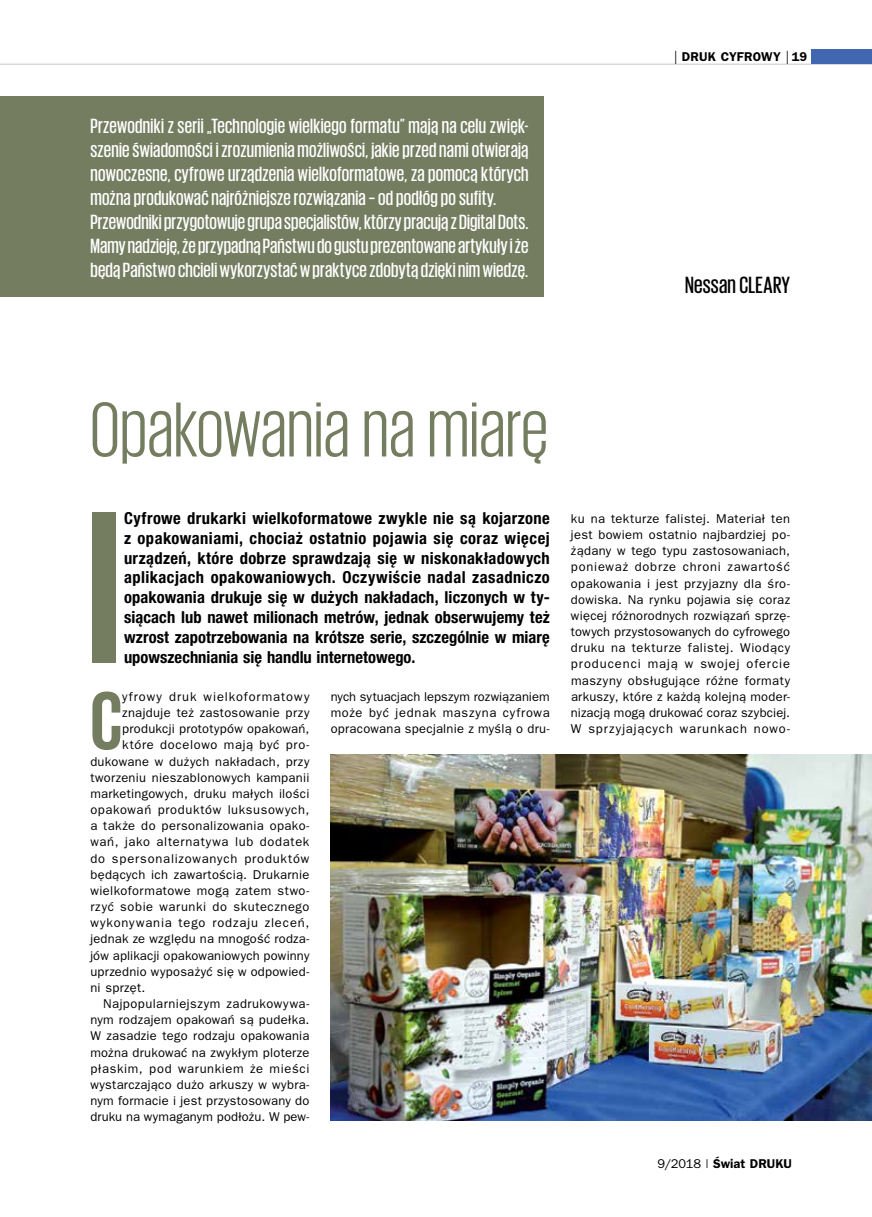
<style>
.page{position:relative;width:872px;height:1217px;background:#fff}
.page>*{position:absolute;margin:0;border:0;box-sizing:border-box;transform-origin:0 0}
.t1{font:700 84.3px "Giorgio Sans";color:#747d60}
.t2{font:79.5px "Giorgio Sans";letter-spacing:.01em;color:#747d60}
.t3{font:500 24px "Giorgio Sans";letter-spacing:.01em;color:#000}
.t4{font:500 21px/24px "Giorgio Sans";letter-spacing:.01em;color:#fff}
.t5{font:700 condensed 16.5px/19.8px "Helvetica Neue LT Pro";color:#000;text-align:justify}
.t6{font:12.75px/16.2px "Frankfurt Gothic";letter-spacing:.03em;color:#000;text-align:justify}
.t7{font:12.75px "Frankfurt Gothic";letter-spacing:.05em;color:#000}
.t8{font:12.75px "Frankfurt Gothic";letter-spacing:.01em;color:#000}
.t9{font:700 12.75px "Frankfurt Gothic";letter-spacing:.005em;color:#000}
.t10{font:12.75px "Frankfurt Gothic";letter-spacing:.055em;color:#000}
.t11{font:12.75px "Frankfurt Gothic";letter-spacing:.065em;color:#000}
.t12{font:12.75px "Frankfurt Gothic";letter-spacing:.07em;color:#000}
.t13{font:12.75px "Frankfurt Gothic";letter-spacing:.075em;color:#000}
.s1{font-weight:400;font-size:19.2px}
.s2{font-weight:400}
</style>
<div class="page">
<hr style="left:0;top:64px;width:872px;height:1px;background:#c7c8ca">
<div style="left:811px;top:49px;width:61px;height:15px;background:#4167b0"></div>
<div style="left:0;top:96px;width:543px;height:200px;background:#747d60"></div>
<div style="left:92px;top:512px;width:23px;height:150px;background:#747d60"></div>
<img style="left:331px;top:754px;width:541px;height:366px">
<p class="t4" style="left:90px;top:113px;width:439px">Przewodniki z serii „Technologie wielkiego formatu” mają na celu zwięk&shy;szenie świadomości i zrozumienia możliwości, jakie przed nami otwierają nowoczesne, cyfrowe urządzenia wielkoformatowe, za pomocą których można produkować najróżniejsze rozwiązania – od podłóg po sufity.<br>Przewodniki przygotowuje grupa specjalistów, którzy pracują z Digital Dots.<br>Mamy nadzieję, że przypadną Państwu do gustu prezentowane artykuły i że będą Państwo chcieli wykorzystać w praktyce zdobytą dzięki nim wiedzę.</p>
<p class="t9" style="left:674px;top:49px;width:134px"><span class="s1">|</span> DRUK CYFROWY <span class="s1">|</span> 19</p>
<h3 class="t3" style="left:685px;top:273px;width:107px">Nessan CLEARY</h3>
<h2 class="t2" style="left:90px;top:391px;width:459px">Opakowania na miarę</h2>
<p class="t5" style="left:124px;top:508px;width:427px">Cyfrowe drukarki wielkoformatowe zwykle nie są kojarzone z opakowaniami, chociaż ostatnio pojawia się coraz więcej urządzeń, które dobrze sprawdzają się w niskonakładowych aplikacjach opakowaniowych. Oczywiście nadal zasadniczo opakowania drukuje się w dużych nakładach, liczonych w ty&shy;siącach lub nawet milionach metrów, jednak obserwujemy też wzrost zapotrzebowania na krótsze serie, szczególnie w miarę upowszechniania się handlu internetowego.</p>
<h1 class="t1" style="left:90px;top:678px;width:33px">C</h1>
<p class="t13" style="left:122px;top:689px;width:189px">yfrowy druk wielkoformatowy</p>
<p class="t6" style="left:122px;top:704px;width:189px">znajduje też zastosowanie przy</p>
<p class="t6" style="left:122px;top:720px;width:189px">produkcji prototypów opakowań,</p>
<p class="t7" style="left:122px;top:737px;width:189px">które docelowo mają być pro-</p>
<p class="t6" style="left:90px;top:752px;width:221px">dukowane w dużych nakładach, przy</p>
<p class="t6" style="left:90px;top:769px;width:221px">tworzeniu nieszablonowych kampanii</p>
<p class="t6" style="left:90px;top:785px;width:221px">marketingowych, druku małych ilości</p>
<p class="t7" style="left:90px;top:802px;width:220px">opakowań produktów luksusowych,</p>
<p class="t6" style="left:90px;top:817px;width:221px">a także do personalizowania opako-</p>
<p class="t10" style="left:90px;top:834px;width:220px">wań, jako alternatywa lub dodatek</p>
<p class="t11" style="left:90px;top:850px;width:221px">do spersonalizowanych produktów</p>
<p class="t6" style="left:90px;top:865px;width:220px">będących ich zawartością. Drukarnie</p>
<p class="t6" style="left:90px;top:882px;width:221px">wielkoformatowe mogą zatem stwo-</p>
<p class="t7" style="left:90px;top:899px;width:221px">rzyć sobie warunki do skutecznego</p>
<p class="t12" style="left:90px;top:915px;width:221px">wykonywania tego rodzaju zleceń,</p>
<p class="t6" style="left:90px;top:930px;width:221px">jednak ze względu na mnogość rodza-</p>
<p class="t8" style="left:90px;top:947px;width:220px">jów aplikacji opakowaniowych powinny</p>
<p class="t6" style="left:90px;top:962px;width:221px">uprzednio wyposażyć się w odpowied-</p>
<p class="t6" style="left:90px;top:979px;width:57px">ni sprzęt.</p>
<p class="t6" style="left:103px;top:995px;width:208px">Najpopularniejszym zadrukowywa-</p>
<p class="t6" style="left:90px;top:1011px;width:221px">nym rodzajem opakowań są pudełka.</p>
<p class="t6" style="left:90px;top:1027px;width:221px">W zasadzie tego rodzaju opakowania</p>
<p class="t6" style="left:90px;top:1043px;width:221px">można drukować na zwykłym ploterze</p>
<p class="t7" style="left:90px;top:1060px;width:221px">płaskim, pod warunkiem że mieści</p>
<p class="t6" style="left:90px;top:1076px;width:221px">wystarczająco dużo arkuszy w wybra-</p>
<p class="t6" style="left:90px;top:1092px;width:221px">nym formacie i jest przystosowany do</p>
<p class="t8" style="left:90px;top:1109px;width:221px">druku na wymaganym podłożu. W pew-</p>
<p class="t6" style="left:331px;top:688px;width:220px">nych sytuacjach lepszym rozwiązaniem może być jednak maszyna cyfrowa opracowana specjalnie z myślą o dru-</p>
<p class="t6" style="left:571px;top:510px;width:221px">ku na tekturze falistej. Materiał ten jest bowiem ostatnio najbardziej po&shy;żądany w tego typu zastosowaniach, ponieważ dobrze chroni zawartość opakowania i jest przyjazny dla śro&shy;dowiska. Na rynku pojawia się coraz więcej różnorodnych rozwiązań sprzę&shy;towych przystosowanych do cyfrowego druku na tekturze falistej. Wiodący producenci mają w swojej ofercie maszyny obsługujące różne formaty arkuszy, które z każdą kolejną moder&shy;nizacją mogą drukować coraz szybciej.<br>W sprzyjających warunkach nowo-</p>
<p class="t9" style="left:657px;top:1156px;width:136px"><span class="s2">9/2018 |</span> Świat DRUKU</p>
</div>
